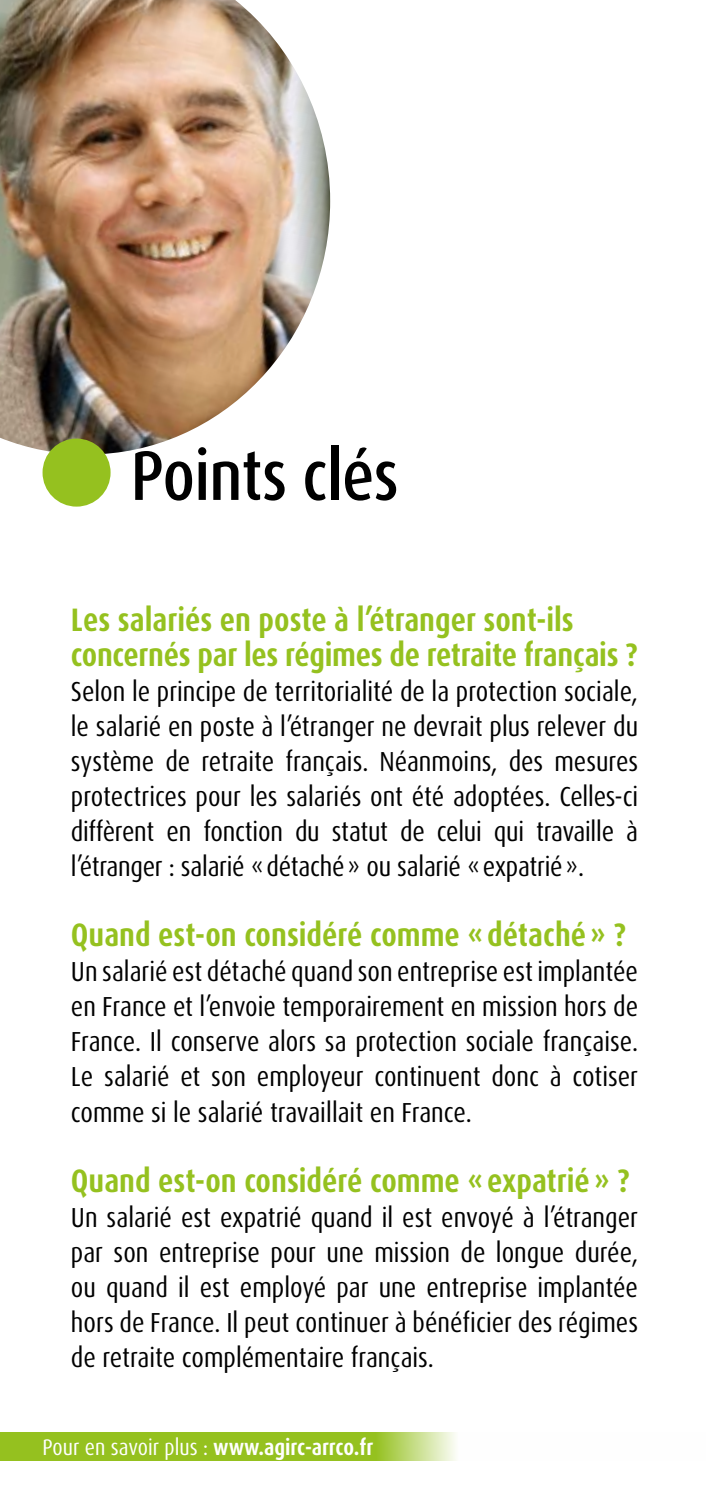
<style>
.page{position:relative;width:709px;height:1489px;background:#fff}
.page>*{position:absolute;margin:0;border:0;box-sizing:border-box;transform-origin:0 0}
.t1{font:500 condensed 70px "Dax OT";color:#000}
.t2{font:700 condensed 32.5px/35px "Dax OT";color:#95c11f}
.t3{font:condensed 27.5px/35px "Dax OT";color:#000;text-align:justify}
.t4{font:700 condensed 22.5px "Dax OT";color:#fff}
.s1{font-weight:400}
</style>
<div class="page">
<img style="left:0;top:0;width:330px;height:454px">
<svg style="left:0;top:1432px;width:456px;height:28px;background:#9dc631"></svg>
<div style="left:43px;top:438px;width:68px;height:68px;background:#95c11f;border-radius:50%"></div>
<h1 class="t1" style="left:131px;top:431px;width:269px">Points clés</h1>
<p class="t2" style="left:71px;top:602px;width:568px">Les salariés en poste à l’étranger sont-ils concernés par les régimes de retraite français ?</p>
<p class="t3" style="left:71px;top:674px;width:569px">Selon le principe de territorialité de la protection sociale, le salarié en poste à l’étranger ne devrait plus relever du système de retraite français. Néanmoins, des mesures protectrices pour les salariés ont été adoptées. Celles-ci diffèrent en fonction du statut de celui qui travaille à l’étranger : salarié « détaché » ou salarié « expatrié ».</p>
<p class="t2" style="left:71px;top:917px;width:557px">Quand est-on considéré comme « détaché » ?</p>
<p class="t3" style="left:71px;top:954px;width:568px">Un salarié est détaché quand son entreprise est implantée en France et l’envoie temporairement en mission hors de France. Il conserve alors sa protection sociale française.<br>Le salarié et son employeur continuent donc à cotiser comme si le salarié travaillait en France.</p>
<p class="t2" style="left:71px;top:1162px;width:560px">Quand est-on considéré comme « expatrié » ?</p>
<p class="t3" style="left:71px;top:1199px;width:568px">Un salarié est expatrié quand il est envoyé à l’étranger par son entreprise pour une mission de longue durée, ou quand il est employé par une entreprise implantée hors de France. Il peut continuer à bénéficier des régimes de retraite complémentaire français.</p>
<p class="t4" style="left:43px;top:1432px;width:332px"><span class="s1">Pour en savoir plus :</span> www.agirc-arrco.fr</p>
</div>
